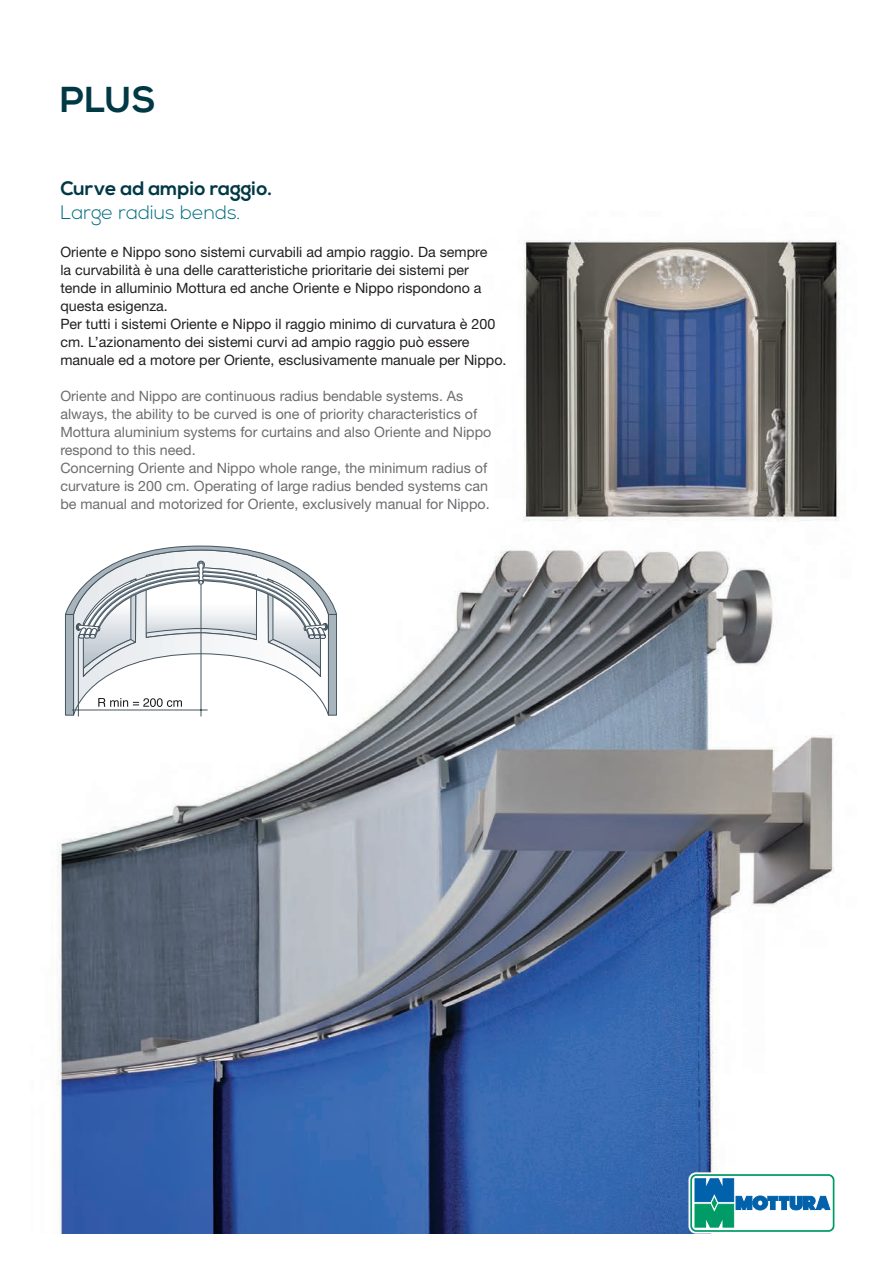
<style>
.page{position:relative;width:882px;height:1265px;background:#fff}
.page>*{position:absolute;margin:0;border:0;box-sizing:border-box;transform-origin:0 0}
.t1{font:700 36px "Nexa";color:#003945}
.t2{font:700 19.5px "Nexa";color:#003945}
.t3{font:300 19.5px "Nexa";color:#016e80}
.t4{font:14.25px/18px "Helvetica Neue";color:#231f20}
.t5{font:14.25px/18px "Helvetica Neue";color:#6c6d70}
</style>
<div class="page">
<img style="left:53px;top:240px;width:787px;height:993px">
<div style="left:688px;top:1172px;width:147px;height:61px;background:#fff;border-radius:7px"></div>
<svg style="left:690px;top:1174px;width:144px;height:58px"></svg>
<hr style="left:78px;top:636px;width:1px;height:80px;background:#45555f">
<hr style="left:201px;top:584px;width:1px;height:132px;background:#45555f">
<svg style="left:65px;top:546px;width:271px;height:169px"></svg>
<h1 class="t1" style="left:60px;top:79px;width:97px">PLUS</h1>
<h2 class="t2" style="left:60px;top:177px;width:213px">Curve ad ampio raggio.</h2>
<h2 class="t3" style="left:60px;top:201px;width:181px">Large radius bends.</h2>
<p class="t4" style="left:60px;top:243px;width:447px">Oriente e Nippo sono sistemi curvabili ad ampio raggio. Da sempre<br>la curvabilità è una delle caratteristiche prioritarie dei sistemi per tende in alluminio Mottura ed anche Oriente e Nippo rispondono a questa esigenza.<br>Per tutti i sistemi Oriente e Nippo il raggio minimo di curvatura è 200 cm. L’azionamento dei sistemi curvi ad ampio raggio può essere manuale ed a motore per Oriente, esclusivamente manuale per Nippo.</p>
<p class="t5" style="left:60px;top:386px;width:432px">Oriente and Nippo are continuous radius bendable systems. As always, the ability to be curved is one of priority characteristics of Mottura aluminium systems for curtains and also Oriente and Nippo respond to this need.<br>Concerning Oriente and Nippo whole range, the minimum radius of curvature is 200 cm. Operating of large radius bended systems can be manual and motorized for Oriente, exclusively manual for Nippo.</p>
</div>
